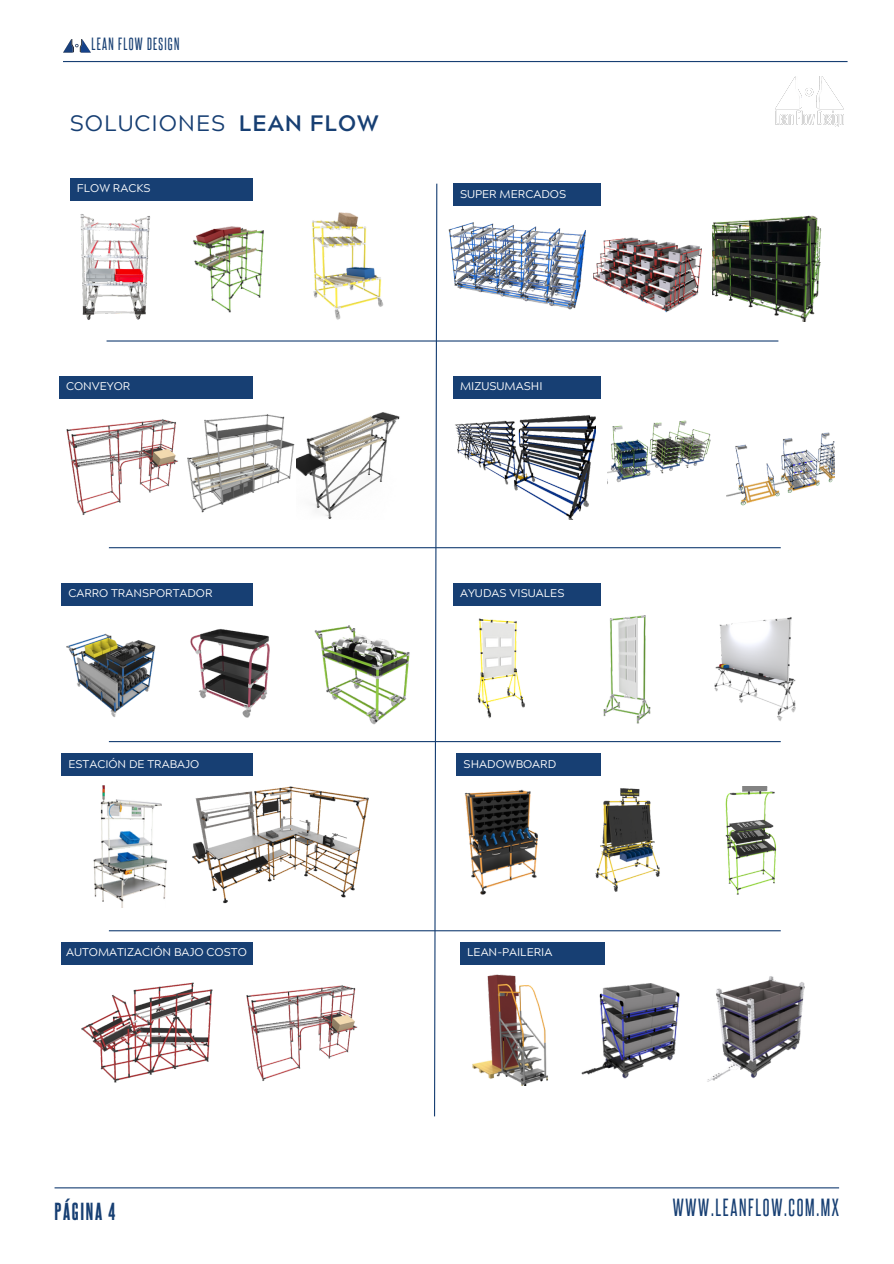
<style>
.page{position:relative;width:894px;height:1264px;background:#fff}
.page>*{position:absolute;margin:0;border:0;box-sizing:border-box;transform-origin:0 0}
.t1{font:22.35px "Acherus Grotesque";letter-spacing:.04em;color:#173f73}
.t2{font:700 22.35px "Acherus Grotesque";letter-spacing:.04em;color:#173f73}
.t3{font:21px "Aka Acid Steelfish";letter-spacing:.08em;color:#173f73}
.t4{font:21px "Steelfish Eb";letter-spacing:.08em;color:#173f73}
.t5{font:15px "Aka Acid Steelfish";letter-spacing:.08em;color:#173f73}
.t6{font:11.25px "Acherus Grotesque";color:#fff}
.t7{font:11.1px "Acherus Grotesque";color:#fff}
</style>
<div class="page">
<hr style="left:63px;top:61px;width:784px;height:1px;background:#173f73">
<hr style="left:55px;top:1187px;width:783px;height:1px;background:#173f73">
<img style="left:80px;top:214px;width:71px;height:106px">
<hr style="left:106px;top:340px;width:672px;height:1px;background:#173f73">
<div style="left:70px;top:178px;width:182px;height:22px;background:#173f73"></div>
<img style="left:63px;top:39px;width:27px;height:14px">
<img style="left:775px;top:76px;width:67px;height:51px">
<img style="left:193px;top:226px;width:71px;height:87px">
<img style="left:312px;top:212px;width:72px;height:108px">
<img style="left:448px;top:222px;width:253px;height:91px">
<div style="left:452px;top:184px;width:148px;height:22px;background:#173f73"></div>
<img style="left:712px;top:215px;width:109px;height:106px">
<img style="left:66px;top:419px;width:112px;height:96px">
<div style="left:59px;top:376px;width:193px;height:22px;background:#173f73"></div>
<img style="left:187px;top:412px;width:213px;height:107px">
<img style="left:455px;top:415px;width:140px;height:104px">
<div style="left:452px;top:376px;width:148px;height:23px;background:#173f73"></div>
<img style="left:607px;top:420px;width:104px;height:64px">
<img style="left:726px;top:432px;width:108px;height:74px">
<hr style="left:109px;top:547px;width:671px;height:1px;background:#173f73">
<img style="left:66px;top:633px;width:90px;height:84px">
<div style="left:61px;top:583px;width:191px;height:22px;background:#173f73"></div>
<img style="left:190px;top:629px;width:80px;height:89px">
<img style="left:314px;top:625px;width:96px;height:100px">
<img style="left:477px;top:618px;width:48px;height:100px">
<div style="left:452px;top:582px;width:148px;height:23px;background:#173f73"></div>
<img style="left:603px;top:615px;width:48px;height:109px">
<img style="left:714px;top:617px;width:82px;height:104px">
<img style="left:93px;top:786px;width:75px;height:121px">
<div style="left:61px;top:753px;width:191px;height:23px;background:#173f73"></div>
<img style="left:192px;top:786px;width:177px;height:118px">
<img style="left:464px;top:789px;width:74px;height:106px">
<div style="left:456px;top:753px;width:144px;height:23px;background:#173f73"></div>
<img style="left:595px;top:788px;width:65px;height:104px">
<img style="left:725px;top:786px;width:52px;height:109px">
<hr style="left:109px;top:741px;width:671px;height:1px;background:#173f73">
<hr style="left:109px;top:930px;width:671px;height:1px;background:#173f73">
<img style="left:81px;top:982px;width:132px;height:101px">
<div style="left:61px;top:942px;width:191px;height:23px;background:#173f73"></div>
<img style="left:246px;top:985px;width:112px;height:96px">
<img style="left:472px;top:974px;width:76px;height:111px">
<div style="left:460px;top:942px;width:144px;height:23px;background:#173f73"></div>
<img style="left:581px;top:983px;width:99px;height:96px">
<img style="left:707px;top:976px;width:98px;height:106px">
<svg style="left:433px;top:183px;width:5px;height:934px"></svg>
<h2 class="t5" style="left:92px;top:39px;width:89px">LEAN FLOW DESIGN</h2>
<p class="t1" style="left:70px;top:114px;width:157px">SOLUCIONES</p>
<p class="t2" style="left:239px;top:114px;width:141px">LEAN FLOW</p>
<p class="t7" style="left:77px;top:183px;width:75px">FLOW RACKS</p>
<p class="t6" style="left:460px;top:189px;width:108px">SUPER MERCADOS</p>
<p class="t7" style="left:66px;top:381px;width:66px">CONVEYOR</p>
<p class="t6" style="left:460px;top:381px;width:84px">MIZUSUMASHI</p>
<p class="t7" style="left:68px;top:588px;width:146px">CARRO TRANSPORTADOR</p>
<p class="t6" style="left:460px;top:588px;width:106px">AYUDAS VISUALES</p>
<p class="t7" style="left:68px;top:759px;width:132px">ESTACIÓN DE TRABAJO</p>
<p class="t6" style="left:463px;top:759px;width:94px">SHADOWBOARD</p>
<p class="t6" style="left:66px;top:948px;width:182px">AUTOMATIZACIÓN BAJO COSTO</p>
<p class="t6" style="left:467px;top:948px;width:87px">LEAN-PAILERIA</p>
<h1 class="t4" style="left:55px;top:1197px;width:62px">PÁGINA 4</h1>
<h2 class="t3" style="left:672px;top:1199px;width:168px">WWW.LEANFLOW.COM.MX</h2>
</div>
